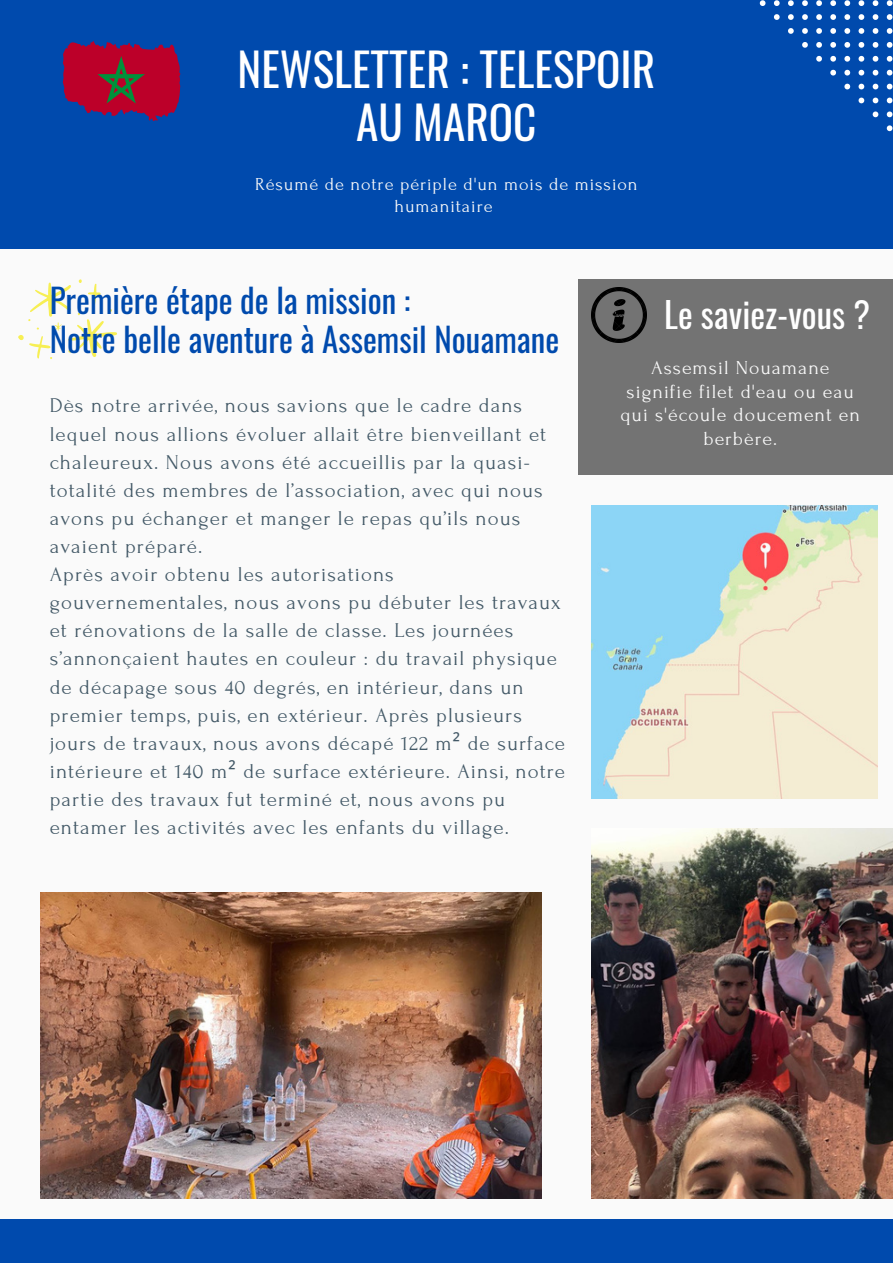
<style>
.page{position:relative;width:893px;height:1264px;background:#fff}
.page>*{position:absolute;margin:0;border:0;box-sizing:border-box;transform-origin:0 0}
.t1{font:45.3px/53.6px "Oswald";color:#fff;text-align:center}
.t2{font:34.95px "Oswald";color:#fff}
.t3{font:33px/39.3px "Oswald";color:#004aad}
.t4{font:21px/28px "Forum";letter-spacing:.05em;color:#435967}
.t5{font:19.8px/23.5px "Forum";letter-spacing:.05em;color:#fafafa;text-align:center}
.t6{font:18.15px/21.3px "Forum";letter-spacing:.05em;color:#fafafa;text-align:center}
.s1{font-family:"Noto Sans"}
</style>
<div class="page">
<div style="left:0;top:0;width:892px;height:1262px;background:#fafafa"></div>
<div style="left:578px;top:279px;width:314px;height:196px;background:#737373"></div>
<div style="left:0;top:0;width:892px;height:248px;background:#004aad"></div>
<div style="left:0;top:1219px;width:892px;height:43px;background:#004aad"></div>
<img style="left:40px;top:892px;width:501px;height:306px">
<img style="left:591px;top:288px;width:55px;height:55px">
<img style="left:591px;top:828px;width:301px;height:370px">
<img style="left:591px;top:506px;width:286px;height:292px">
<svg style="left:63px;top:41px;width:117px;height:80px"></svg>
<svg style="left:886px;top:125px;width:6px;height:6px"></svg>
<svg style="left:886px;top:111px;width:6px;height:6px"></svg>
<svg style="left:872px;top:111px;width:6px;height:6px"></svg>
<svg style="left:886px;top:98px;width:6px;height:5px"></svg>
<svg style="left:872px;top:98px;width:6px;height:5px"></svg>
<svg style="left:858px;top:98px;width:6px;height:5px"></svg>
<svg style="left:886px;top:84px;width:6px;height:5px"></svg>
<svg style="left:872px;top:84px;width:6px;height:5px"></svg>
<svg style="left:858px;top:84px;width:6px;height:5px"></svg>
<svg style="left:844px;top:84px;width:6px;height:5px"></svg>
<svg style="left:886px;top:70px;width:6px;height:5px"></svg>
<svg style="left:872px;top:70px;width:6px;height:5px"></svg>
<svg style="left:858px;top:70px;width:6px;height:5px"></svg>
<svg style="left:844px;top:70px;width:6px;height:5px"></svg>
<svg style="left:830px;top:70px;width:6px;height:5px"></svg>
<svg style="left:886px;top:56px;width:6px;height:6px"></svg>
<svg style="left:872px;top:56px;width:6px;height:6px"></svg>
<svg style="left:858px;top:56px;width:6px;height:6px"></svg>
<svg style="left:844px;top:56px;width:6px;height:6px"></svg>
<svg style="left:830px;top:56px;width:6px;height:6px"></svg>
<svg style="left:816px;top:56px;width:5px;height:6px"></svg>
<svg style="left:886px;top:42px;width:6px;height:6px"></svg>
<svg style="left:872px;top:42px;width:6px;height:6px"></svg>
<svg style="left:858px;top:42px;width:6px;height:6px"></svg>
<svg style="left:844px;top:42px;width:6px;height:6px"></svg>
<svg style="left:830px;top:42px;width:6px;height:6px"></svg>
<svg style="left:816px;top:42px;width:5px;height:6px"></svg>
<svg style="left:802px;top:42px;width:5px;height:6px"></svg>
<svg style="left:886px;top:28px;width:6px;height:6px"></svg>
<svg style="left:872px;top:28px;width:6px;height:6px"></svg>
<svg style="left:858px;top:28px;width:6px;height:6px"></svg>
<svg style="left:844px;top:28px;width:6px;height:6px"></svg>
<svg style="left:830px;top:28px;width:6px;height:6px"></svg>
<svg style="left:816px;top:28px;width:5px;height:6px"></svg>
<svg style="left:802px;top:28px;width:5px;height:6px"></svg>
<svg style="left:788px;top:28px;width:5px;height:6px"></svg>
<svg style="left:886px;top:14px;width:6px;height:6px"></svg>
<svg style="left:872px;top:14px;width:6px;height:6px"></svg>
<svg style="left:858px;top:14px;width:6px;height:6px"></svg>
<svg style="left:844px;top:14px;width:6px;height:6px"></svg>
<svg style="left:830px;top:14px;width:6px;height:6px"></svg>
<svg style="left:816px;top:14px;width:5px;height:6px"></svg>
<svg style="left:802px;top:14px;width:5px;height:6px"></svg>
<svg style="left:788px;top:14px;width:5px;height:6px"></svg>
<svg style="left:774px;top:14px;width:5px;height:6px"></svg>
<svg style="left:886px;top:0;width:6px;height:6px"></svg>
<svg style="left:872px;top:0;width:6px;height:6px"></svg>
<svg style="left:858px;top:0;width:6px;height:6px"></svg>
<svg style="left:844px;top:0;width:6px;height:6px"></svg>
<svg style="left:830px;top:0;width:6px;height:6px"></svg>
<svg style="left:816px;top:0;width:5px;height:6px"></svg>
<svg style="left:802px;top:0;width:5px;height:6px"></svg>
<svg style="left:788px;top:0;width:5px;height:6px"></svg>
<svg style="left:773px;top:0;width:6px;height:6px"></svg>
<svg style="left:759px;top:0;width:6px;height:6px"></svg>
<svg style="left:18px;top:279px;width:99px;height:80px"></svg>
<h1 class="t1" style="left:237px;top:41px;width:419px">NEWSLETTER : TELESPOIR<br>AU MAROC</h1>
<p class="t6" style="left:255px;top:174px;width:384px">Résumé de notre périple d'un mois de mission humanitaire</p>
<h3 class="t3" style="left:50px;top:279px;width:511px">Première étape de la mission :<br>Notre belle aventure à Assemsil Nouamane</h3>
<p class="t4" style="left:50px;top:392px;width:517px">Dès notre arrivée, nous savions que le cadre dans lequel nous allions évoluer allait être bienveillant et chaleureux. Nous avons été accueillis par la quasi&shy;totalité des membres de l’association, avec qui nous avons pu échanger et manger le repas qu’ils nous avaient préparé.<br>Après avoir obtenu les autorisations gouvernementales, nous avons pu débuter les travaux et rénovations de la salle de classe. Les journées s’annonçaient hautes en couleur : du travail physique de décapage sous 40 degrés, en intérieur, dans un premier temps, puis, en extérieur. Après plusieurs jours de travaux, nous avons décapé 122 m<span class="s1">²</span> de surface intérieure et 140 m<span class="s1">²</span> de surface extérieure. Ainsi, notre partie des travaux fut terminé et, nous avons pu entamer les activités avec les enfants du village.</p>
<h2 class="t2" style="left:664px;top:287px;width:207px">Le saviez-vous ?</h2>
<p class="t5" style="left:620px;top:356px;width:241px">Assemsil Nouamane signifie filet d'eau ou eau qui s'écoule doucement en berbère.</p>
</div>
